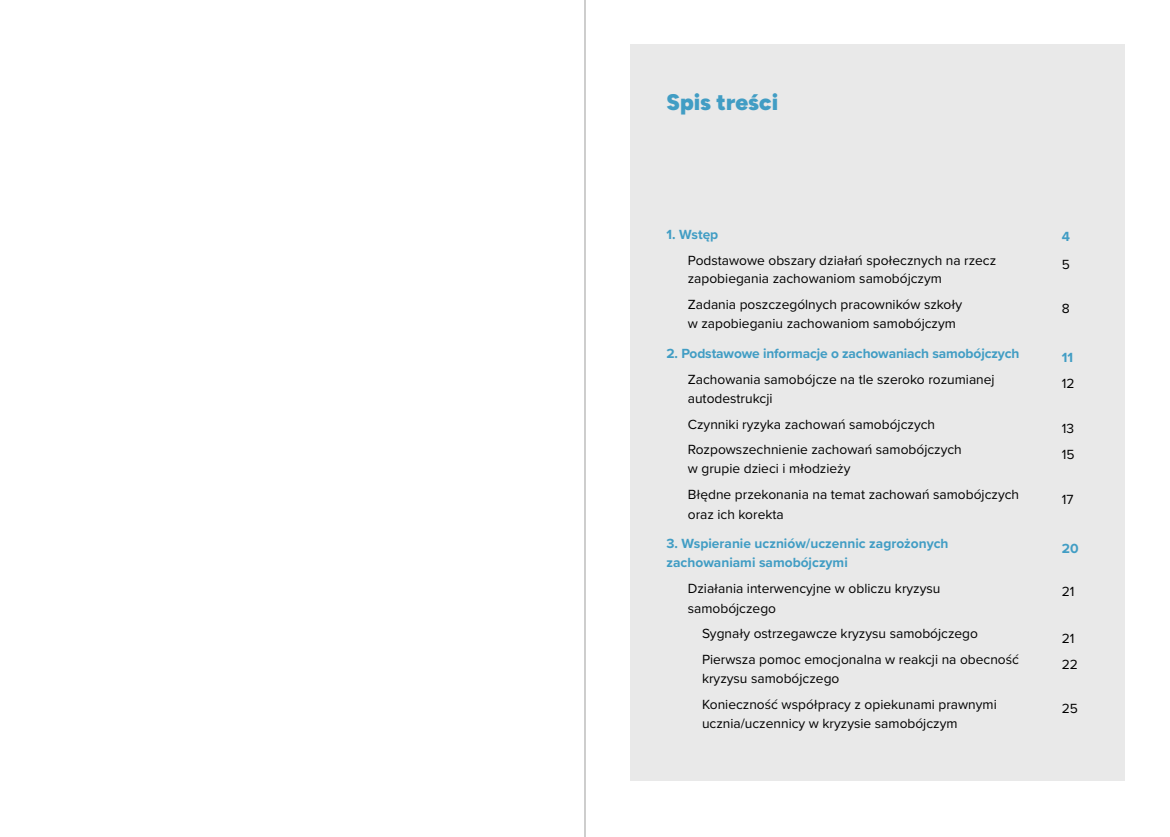
<style>
.page{position:relative;width:1170px;height:837px;background:#fff}
.page>*{position:absolute;margin:0;border:0;box-sizing:border-box;transform-origin:0 0}
.t1{font:900 22.5px "Figtree";color:#419dc4}
.t2{font:13.75px/25.9px "Proxima Nova";color:#000}
.t3{font:700 13.75px/19.4px "Proxima Nova";color:#419dc4}
</style>
<div class="page">
<div style="left:630px;top:44px;width:494px;height:736px;background:#e9e9e9"></div>
<hr style="left:584px;top:0;width:1px;height:836px;background:#9d9d9c">
<h1 class="t1" style="left:666px;top:88px;width:113px">Spis treści</h1>
<p class="t3" style="left:666px;top:224px;width:53px">1. Wstęp</p>
<p class="t2" style="left:687px;top:250px;width:310px;line-height:18.8px">Podstawowe obszary działań społecznych na rzecz zapobiegania zachowaniom samobójczym</p>
<p class="t2" style="left:687px;top:294px;width:276px;line-height:18.8px">Zadania poszczególnych pracowników szkoły w zapobieganiu zachowaniom samobójczym</p>
<p class="t3" style="left:666px;top:343px;width:354px">2. Podstawowe informacje o zachowaniach samobójczych</p>
<p class="t2" style="left:687px;top:369px;width:308px;line-height:18.8px">Zachowania samobójcze na tle szeroko rozumianej autodestrukcji</p>
<p class="t2" style="left:687px;top:410px;width:275px">Czynniki ryzyka zachowań samobójczych<br>Rozpowszechnienie zachowań samobójczych</p>
<p class="t2" style="left:687px;top:455px;width:333px">w grupie dzieci i młodzieży<br>Błędne przekonania na temat zachowań samobójczych</p>
<p class="t2" style="left:687px;top:500px;width:97px">oraz ich korekta</p>
<p class="t3" style="left:666px;top:533px;width:283px">3. Wspieranie uczniów/uczennic zagrożonych zachowaniami samobójczymi</p>
<p class="t2" style="left:687px;top:578px;width:254px;line-height:19.4px">Działania interwencyjne w obliczu kryzysu samobójczego</p>
<p class="t2" style="left:702px;top:620px;width:318px">Sygnały ostrzegawcze kryzysu samobójczego<br>Pierwsza pomoc emocjonalna w reakcji na obecność</p>
<p class="t2" style="left:702px;top:664px;width:296px">kryzysu samobójczego<br>Konieczność współpracy z opiekunami prawnymi</p>
<p class="t2" style="left:702px;top:709px;width:257px">ucznia/uczennicy w kryzysie samobójczym</p>
<p class="t3" style="left:1061px;top:227px;width:10px">4</p>
<p class="t2" style="left:1061px;top:250px;width:10px">5</p>
<p class="t2" style="left:1061px;top:295px;width:9px">8</p>
<p class="t3" style="left:1061px;top:347px;width:13px">11</p>
<p class="t2" style="left:1061px;top:369px;width:14px">12</p>
<p class="t2" style="left:1061px;top:414px;width:14px">13<br>15</p>
<p class="t2" style="left:1061px;top:486px;width:13px">17</p>
<p class="t3" style="left:1061px;top:538px;width:18px">20</p>
<p class="t2" style="left:1061px;top:578px;width:14px">21</p>
<p class="t2" style="left:1061px;top:625px;width:18px">21<br>22</p>
<p class="t2" style="left:1061px;top:694px;width:18px">25</p>
</div>
